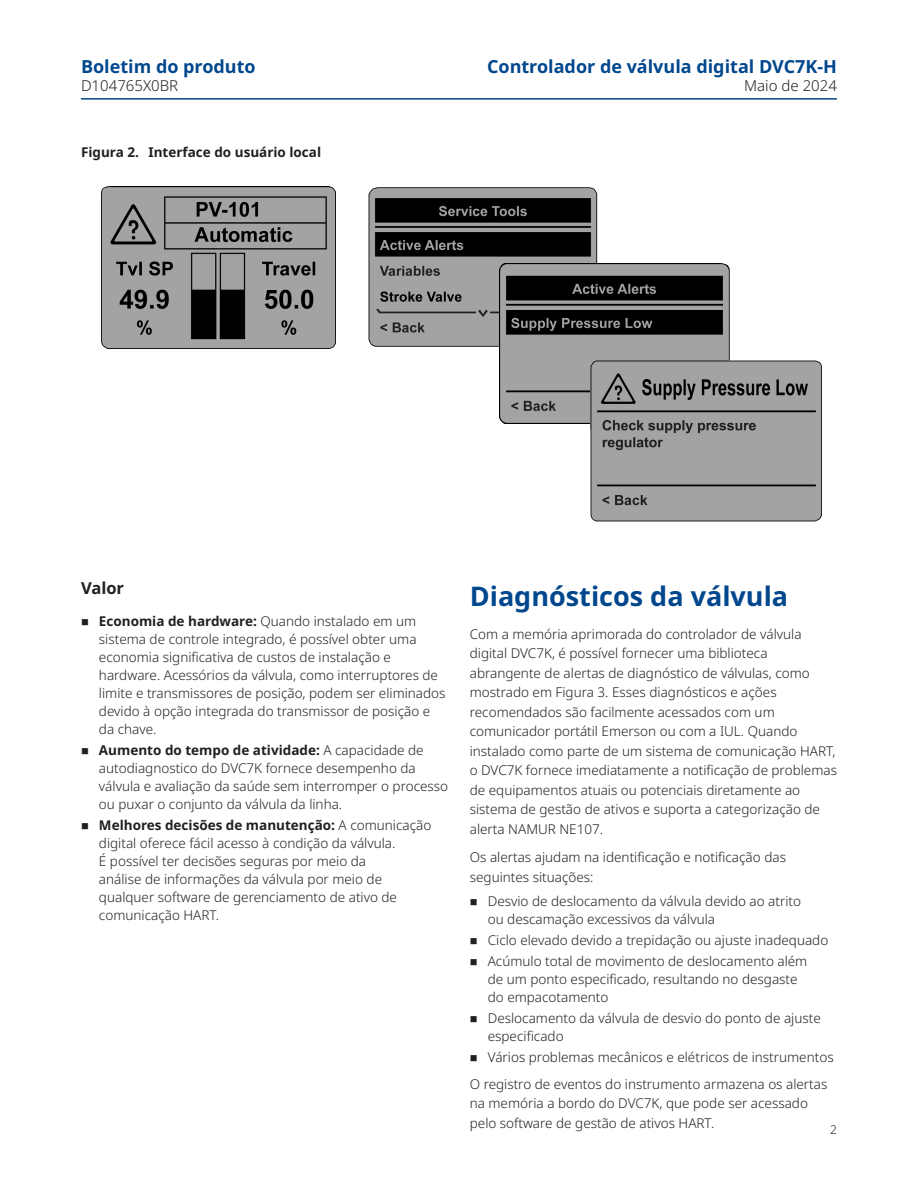
<style>
.page{position:relative;width:918px;height:1188px;background:#fff}
.page>*{position:absolute;margin:0;border:0;box-sizing:border-box;transform-origin:0 0}
._02_Section_title{font:700 27px "Noto Sans";color:#01478d}
.t1{font:700 18px "Noto Sans";color:#01478d}
._02_Subhead_2{font:700 16.5px "Noto Sans";color:#231f20}
.t2{font:300 15px "Noto Sans";color:#231f20}
._01_Body_text{font:300 13.5px/18px "Noto Sans";color:#231f20}
._03_Figure_title{font:700 13.5px "Noto Sans";color:#231f20}
.t3{font:300 12px "Noto Sans";color:#231f20}
.s1{font-weight:700}
</style>
<div class="page">
<hr style="left:81px;top:98px;width:756px;height:2px;background:#01478d">
<img style="left:368px;top:188px;width:230px;height:159px">
<img style="left:102px;top:187px;width:233px;height:162px">
<img style="left:499px;top:263px;width:231px;height:160px">
<img style="left:590px;top:361px;width:232px;height:161px">
<h2 class="t1" style="left:81px;top:57px;width:176px">Boletim do produto</h2>
<h2 class="t1" style="left:487px;top:57px;width:351px">Controlador de válvula digital DVC7K-H</h2>
<p class="t2" style="left:81px;top:77px;width:99px">D104765X0BR</p>
<p class="t2" style="left:744px;top:77px;width:94px">Maio de 2024</p>
<p class="_03_Figure_title" style="left:81px;top:144px;width:242px">Figura 2. Interface do usuário local</p>
<p class="_02_Subhead_2" style="left:81px;top:579px;width:45px">Valor</p>
<p class="_01_Body_text" style="left:99px;top:612px;width:348px"><span class="s1">Economia de hardware:</span> Quando instalado em um sistema de controle integrado, é possível obter uma economia significativa de custos de instalação e hardware. Acessórios da válvula, como interruptores de limite e transmissores de posição, podem ser eliminados devido à opção integrada do transmissor de posição e da chave.</p>
<p class="_01_Body_text" style="left:99px;top:741px;width:351px"><span class="s1">Aumento do tempo de atividade:</span> A capacidade de autodiagnostico do DVC7K fornece desempenho da válvula e avaliação da saúde sem interromper o processo ou puxar o conjunto da válvula da linha.</p>
<p class="_01_Body_text" style="left:99px;top:816px;width:334px"><span class="s1">Melhores decisões de manutenção:</span> A comunicação digital oferece fácil acesso à condição da válvula.<br>É possível ter decisões seguras por meio da<br>análise de informações da válvula por meio de qualquer software de gerenciamento de ativo de comunicação HART.</p>
<p class="_02_Section_title" style="left:470px;top:580px;width:320px">Diagnósticos da válvula</p>
<p class="_01_Body_text" style="left:470px;top:624px;width:369px;line-height:19.5px">Com a memória aprimorada do controlador de válvula digital DVC7K, é possível fornecer uma biblioteca abrangente de alertas de diagnóstico de válvulas, como mostrado em Figura 3. Esses diagnósticos e ações recomendados são facilmente acessados com um comunicador portátil Emerson ou com a IUL. Quando instalado como parte de um sistema de comunicação HART, o DVC7K fornece imediatamente a notificação de problemas de equipamentos atuais ou potenciais diretamente ao sistema de gestão de ativos e suporta a categorização de alerta NAMUR NE107.</p>
<p class="_01_Body_text" style="left:470px;top:848px;width:318px;line-height:19.5px">Os alertas ajudam na identificação e notificação das seguintes situações:</p>
<p class="_01_Body_text" style="left:488px;top:893px;width:315px">Desvio de deslocamento da válvula devido ao atrito ou descamação excessivos da válvula</p>
<p class="_01_Body_text" style="left:488px;top:932px;width:342px">Ciclo elevado devido a trepidação ou ajuste inadequado</p>
<p class="_01_Body_text" style="left:488px;top:953px;width:321px">Acúmulo total de movimento de deslocamento além de um ponto especificado, resultando no desgaste do empacotamento</p>
<p class="_01_Body_text" style="left:488px;top:1010px;width:335px">Deslocamento da válvula de desvio do ponto de ajuste especificado</p>
<p class="_01_Body_text" style="left:488px;top:1049px;width:347px">Vários problemas mecânicos e elétricos de instrumentos</p>
<p class="_01_Body_text" style="left:470px;top:1074px;width:359px;line-height:19.5px">O registro de eventos do instrumento armazena os alertas na memória a bordo do DVC7K, que pode ser acessado pelo software de gestão de ativos HART.</p>
<p class="t3" style="left:830px;top:1123px;width:8px">2</p>
</div>
